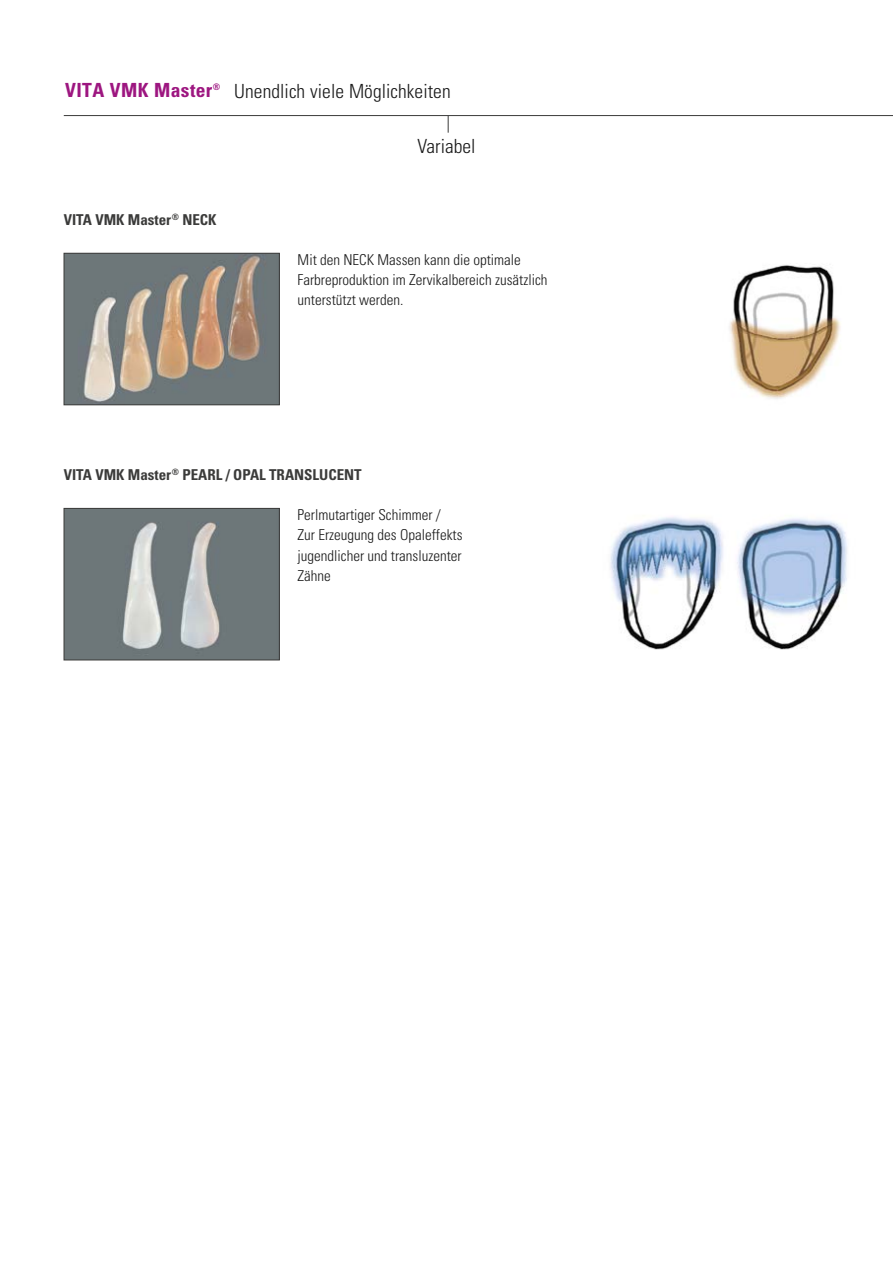
<style>
.page{position:relative;width:893px;height:1263px;background:#fff}
.page>*{position:absolute;margin:0;border:0;box-sizing:border-box;transform-origin:0 0}
.t1{font:300 condensed 19.5px "Univers LT";letter-spacing:.005em;color:#1a1a1a}
.t2{font:700 condensed 19.5px "Univers";letter-spacing:.02em;color:#9d1680}
.t3{font:300 condensed 15px/20.2px "Univers LT";color:#1a1a1a}
.t4{font:700 condensed 15px "Univers LT";color:#3b3b3a}
</style>
<div class="page">
<hr style="left:64px;top:115px;width:829px;height:1px;background:#3b3b3a">
<img style="left:66px;top:255px;width:212px;height:148px">
<div style="left:64px;top:253px;width:216px;height:152px;border:1px solid #3b3b3a"></div>
<img style="left:729px;top:265px;width:112px;height:134px">
<img style="left:610px;top:516px;width:237px;height:134px">
<img style="left:66px;top:510px;width:212px;height:148px">
<div style="left:64px;top:508px;width:216px;height:152px;border:1px solid #3b3b3a"></div>
<svg style="left:448px;top:116px;width:1px;height:17px"></svg>
<h1 class="t2" style="left:65px;top:78px;width:157px">VITA VMK Master<sup>®</sup></h1>
<h1 class="t1" style="left:234px;top:79px;width:218px">Unendlich viele Möglichkeiten</h1>
<h1 class="t1" style="left:418px;top:134px;width:59px">Variabel</h1>
<p class="t4" style="left:64px;top:210px;width:154px">VITA VMK Master<sup>®</sup> NECK</p>
<p class="t3" style="left:298px;top:249px;width:251px">Mit den NECK Massen kann die optimale<br>Farbreproduktion im Zervikalbereich zusätzlich unterstützt werden.</p>
<p class="t4" style="left:64px;top:465px;width:299px">VITA VMK Master<sup>®</sup> PEARL / OPAL TRANSLUCENT</p>
<p class="t3" style="left:298px;top:505px;width:166px">Perlmutartiger Schimmer /<br>Zur Erzeugung des Opaleffekts jugendlicher und transluzenter<br>Zähne</p>
</div>
